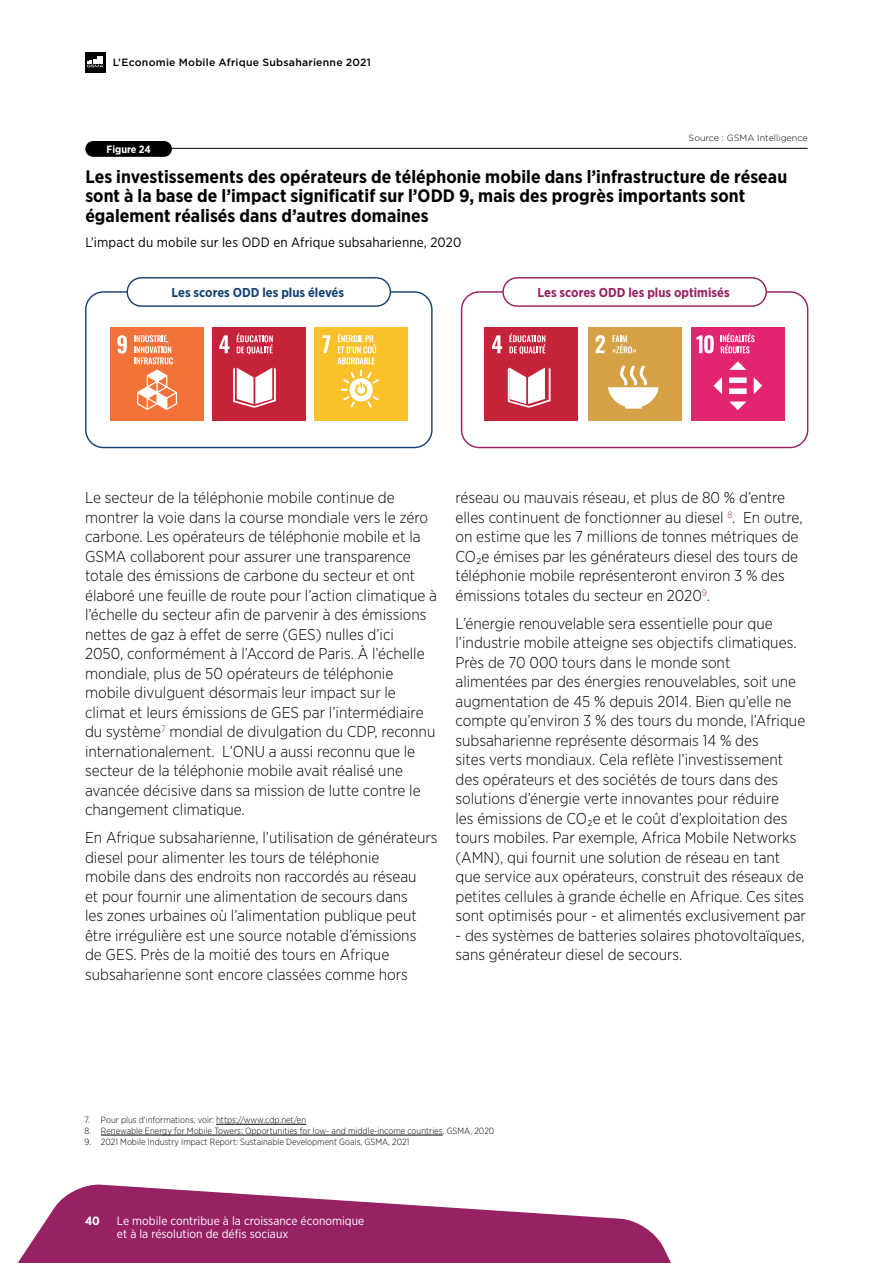
<style>
.page{position:relative;width:893px;height:1263px;background:#fff}
.page>*{position:absolute;margin:0;border:0;box-sizing:border-box;transform-origin:0 0}
.t1{font:700 18px/19.5px "Gotham Narrow";letter-spacing:.005em;color:#000}
.t2{font:300 15.75px/19.5px "Gotham Narrow";color:#000}
.t3{font:13.5px "Gotham Narrow";letter-spacing:.01em;color:#000}
.t4{font:700 12.9px "Gotham Narrow";color:#962163}
.t5{font:700 12.9px "Gotham Narrow";color:#144372}
.t6{font:12px/13.5px "Gotham Narrow";color:#fff}
.t7{font:700 12px "Gotham Narrow";color:#fff}
.t8{font:500 10.5px "Gotham";letter-spacing:.025em;color:#000}
.t9{font:700 10.5px "Gotham Narrow";color:#fff}
.t10{font:300 9px "Gotham Narrow";color:#000}
.t11{font:300 9px "Gotham";color:#000}
</style>
<div class="page">
<svg style="left:17px;top:1184px;width:654px;height:79px;fill:#962163"></svg>
<svg style="left:85px;top:52px;width:21px;height:21px"></svg>
<svg style="left:87px;top:59px;width:17px;height:8px"></svg>
<div style="left:97px;top:56px;width:6px;height:7px;background:#fff"></div>
<div style="left:85px;top:141px;width:87px;height:16px;background:#000;border-radius:8px"></div>
<hr style="left:162px;top:148px;width:646px;height:1px;background:#000">
<div style="left:85px;top:291px;width:348px;height:157px;border:1px solid #144372;border-radius:18px"></div>
<div style="left:461px;top:291px;width:347px;height:157px;border:1px solid #962163;border-radius:18px"></div>
<div style="left:127px;top:278px;width:263px;height:28px;background:#fff;border-radius:14px"></div>
<div style="left:127px;top:277px;width:264px;height:30px;border:1px solid #144372;border-radius:14px"></div>
<div style="left:503px;top:278px;width:263px;height:28px;background:#fff;border-radius:14px"></div>
<div style="left:502px;top:277px;width:265px;height:30px;border:1px solid #962163;border-radius:14px"></div>
<hr style="left:216px;top:1124px;width:90px;height:1px;background:#000">
<hr style="left:101px;top:1135px;width:342px;height:1px;background:#000">
<div style="left:691px;top:327px;width:93px;height:93px;background:#e32471"></div>
<svg style="left:696px;top:335px;width:18px;height:18px"></svg>
<svg style="left:721px;top:333px;width:34px;height:20px"></svg>
<div style="left:729px;top:388px;width:18px;height:6px;background:#fff"></div>
<div style="left:729px;top:377px;width:18px;height:6px;background:#fff"></div>
<svg style="left:729px;top:361px;width:17px;height:9px"></svg>
<svg style="left:754px;top:377px;width:8px;height:17px"></svg>
<svg style="left:730px;top:402px;width:16px;height:8px"></svg>
<svg style="left:713px;top:377px;width:9px;height:17px"></svg>
<div style="left:485px;top:327px;width:93px;height:93px;background:#c5233a"></div>
<svg style="left:492px;top:335px;width:10px;height:18px"></svg>
<svg style="left:509px;top:333px;width:36px;height:22px"></svg>
<svg style="left:508px;top:367px;width:42px;height:40px"></svg>
<div style="left:588px;top:327px;width:93px;height:93px;background:#d6a045"></div>
<svg style="left:596px;top:335px;width:9px;height:18px"></svg>
<svg style="left:612px;top:335px;width:24px;height:18px"></svg>
<svg style="left:608px;top:365px;width:50px;height:44px"></svg>
<div style="left:212px;top:327px;width:93px;height:93px;background:#c5233a"></div>
<div style="left:314px;top:327px;width:94px;height:93px;background:#fbc12b"></div>
<svg style="left:219px;top:335px;width:11px;height:18px"></svg>
<svg style="left:237px;top:333px;width:36px;height:22px"></svg>
<svg style="left:322px;top:335px;width:8px;height:18px"></svg>
<svg style="left:337px;top:333px;width:42px;height:75px"></svg>
<div style="left:110px;top:327px;width:93px;height:93px;background:#f37239"></div>
<svg style="left:117px;top:335px;width:10px;height:18px"></svg>
<svg style="left:134px;top:335px;width:43px;height:75px"></svg>
<svg style="left:233px;top:367px;width:43px;height:40px"></svg>
<p class="t8" style="left:113px;top:57px;width:260px">L’Economie Mobile Afrique Subsaharienne 2021</p>
<p class="t11" style="left:689px;top:134px;width:121px">Source : GSMA Intelligence</p>
<p class="t9" style="left:107px;top:143px;width:46px">Figure 24</p>
<p class="t1" style="left:85px;top:167px;width:703px">Les investissements des opérateurs de téléphonie mobile dans l’infrastructure de réseau sont à la base de l’impact significatif sur l’ODD 9, mais des progrès importants sont également réalisés dans d’autres domaines</p>
<p class="t3" style="left:85px;top:235px;width:377px">L’impact du mobile sur les ODD en Afrique subsaharienne, 2020</p>
<p class="t5" style="left:171px;top:286px;width:174px">Les scores ODD les plus élevés</p>
<p class="t4" style="left:537px;top:286px;width:194px">Les scores ODD les plus optimisés</p>
<p class="t2" style="left:85px;top:488px;width:353px">Le secteur de la téléphonie mobile continue de montrer la voie dans la course mondiale vers le zéro carbone. Les opérateurs de téléphonie mobile et la GSMA collaborent pour assurer une transparence totale des émissions de carbone du secteur et ont élaboré une feuille de route pour l’action climatique à l’échelle du secteur afin de parvenir à des émissions nettes de gaz à effet de serre (GES) nulles d’ici<br>2050, conformément à l’Accord de Paris. À l’échelle mondiale, plus de 50 opérateurs de téléphonie mobile divulguent désormais leur impact sur le climat et leurs émissions de GES par l’intermédiaire du système<sup>7</sup> mondial de divulgation du CDP, reconnu internationalement. L’ONU a aussi reconnu que le secteur de la téléphonie mobile avait réalisé une avancée décisive dans sa mission de lutte contre le changement climatique.</p>
<p class="t2" style="left:85px;top:828px;width:354px">En Afrique subsaharienne, l’utilisation de générateurs diesel pour alimenter les tours de téléphonie<br>mobile dans des endroits non raccordés au réseau<br>et pour fournir une alimentation de secours dans<br>les zones urbaines où l’alimentation publique peut être irrégulière est une source notable d’émissions<br>de GES. Près de la moitié des tours en Afrique subsaharienne sont encore classées comme hors</p>
<p class="t2" style="left:455px;top:488px;width:349px">réseau ou mauvais réseau, et plus de 80 % d’entre elles continuent de fonctionner au diesel <sup>8</sup>. En outre, on estime que les 7 millions de tonnes métriques de CO₂e émises par les générateurs diesel des tours de téléphonie mobile représenteront environ 3 % des émissions totales du secteur en 2020<sup>9</sup>.</p>
<p class="t2" style="left:455px;top:614px;width:352px">L’énergie renouvelable sera essentielle pour que l’industrie mobile atteigne ses objectifs climatiques.<br>Près de 70 000 tours dans le monde sont alimentées par des énergies renouvelables, soit une augmentation de 45 % depuis 2014. Bien qu’elle ne compte qu’environ 3 % des tours du monde, l’Afrique subsaharienne représente désormais 14 % des<br>sites verts mondiaux. Cela reflète l’investissement des opérateurs et des sociétés de tours dans des solutions d’énergie verte innovantes pour réduire<br>les émissions de CO₂e et le coût d’exploitation des tours mobiles. Par exemple, Africa Mobile Networks (AMN), qui fournit une solution de réseau en tant que service aux opérateurs, construit des réseaux de petites cellules à grande échelle en Afrique. Ces sites sont optimisés pour - et alimentés exclusivement par</p>
<p class="t2" style="left:455px;top:926px;width:351px">- des systèmes de batteries solaires photovoltaïques, sans générateur diesel de secours.</p>
<p class="t10" style="left:84px;top:1115px;width:223px">7. Pour plus d’informations, voir: https://www.cdp.net/en</p>
<p class="t10" style="left:84px;top:1126px;width:411px">8. Renewable Energy for Mobile Towers: Opportunities for low- and middle-income countries, GSMA, 2020</p>
<p class="t10" style="left:84px;top:1137px;width:326px">9. 2021 Mobile Industry Impact Report: Sustainable Development Goals, GSMA, 2021</p>
<p class="t7" style="left:85px;top:1214px;width:16px">40</p>
<p class="t6" style="left:117px;top:1214px;width:249px">Le mobile contribue à la croissance économique et à la résolution de défis sociaux</p>
</div>
